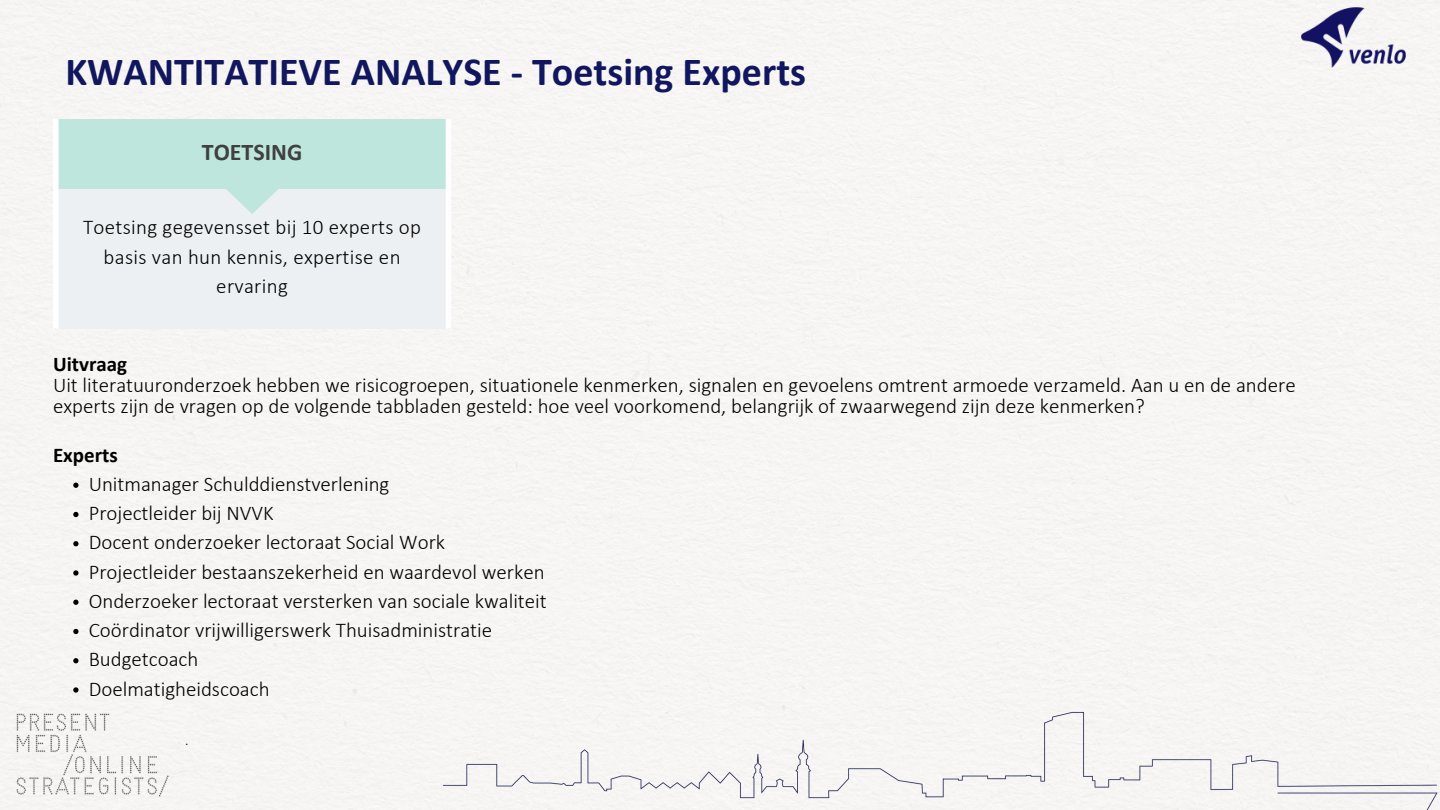
<style>
.page{position:relative;width:1440px;height:810px;background:#fff}
.page>*{position:absolute;margin:0;border:0;box-sizing:border-box;transform-origin:0 0}
.t1{font:700 40px "Calibri";color:#11175e}
.t2{font:700 24px "Calibri";color:#404040}
.t3{font:300 21px/29.2px "Calibri";color:#000}
.t4{font:700 21px "Calibri";color:#000}
.t5{font:300 14.3px "Calibri";color:#000}
</style>
<div class="page">
<div style="left:394px;top:694px;width:1046px;height:116px;background:#f6f5f3"></div>
<img style="left:1256px;top:0;width:171px;height:100px">
<img style="left:12px;top:694px;width:161px;height:116px">
<div style="left:56px;top:119px;width:393px;height:71px;background:#bee6dc"></div>
<div style="left:56px;top:189px;width:393px;height:140px;background:#edf0f2"></div>
<div style="left:53px;top:119px;width:6px;height:210px;background:#fff"></div>
<div style="left:446px;top:119px;width:5px;height:210px;background:#fff"></div>
<svg style="left:226px;top:189px;width:52px;height:25px"></svg>
<svg style="left:73px;top:483px;width:6px;height:5px"></svg>
<svg style="left:73px;top:512px;width:6px;height:5px"></svg>
<svg style="left:73px;top:541px;width:6px;height:5px"></svg>
<svg style="left:73px;top:570px;width:6px;height:6px"></svg>
<svg style="left:73px;top:600px;width:6px;height:5px"></svg>
<svg style="left:73px;top:629px;width:6px;height:5px"></svg>
<svg style="left:73px;top:658px;width:6px;height:5px"></svg>
<svg style="left:73px;top:687px;width:6px;height:6px"></svg>
<h1 class="t1" style="left:65px;top:55px;width:742px">KWANTITATIEVE ANALYSE - Toetsing Experts</h1>
<p class="t2" style="left:202px;top:142px;width:102px">TOETSING</p>
<p class="t3" style="left:83px;top:214px;width:339px;text-align:center">Toetsing gegevensset bij 10 experts op basis van hun kennis, expertise en ervaring</p>
<p class="t4" style="left:53px;top:355px;width:76px">Uitvraag</p>
<p class="t3" style="left:53px;top:376px;width:1244px;line-height:21px">Uit literatuuronderzoek hebben we risicogroepen, situationele kenmerken, signalen en gevoelens omtrent armoede verzameld. Aan u en de andere experts zijn de vragen op de volgende tabbladen gesteld: hoe veel voorkomend, belangrijk of zwaarwegend zijn deze kenmerken?</p>
<p class="t4" style="left:53px;top:446px;width:66px">Experts</p>
<p class="t3" style="left:89px;top:471px;width:460px">Unitmanager Schulddienstverlening<br>Projectleider bij NVVK<br>Docent onderzoeker lectoraat Social Work Projectleider bestaanszekerheid en waardevol werken Onderzoeker lectoraat versterken van sociale kwaliteit Coördinator vrijwilligerswerk Thuisadministratie Budgetcoach<br>Doelmatigheidscoach</p>
<p class="t5" style="left:185px;top:734px;width:5px">.</p>
</div>
